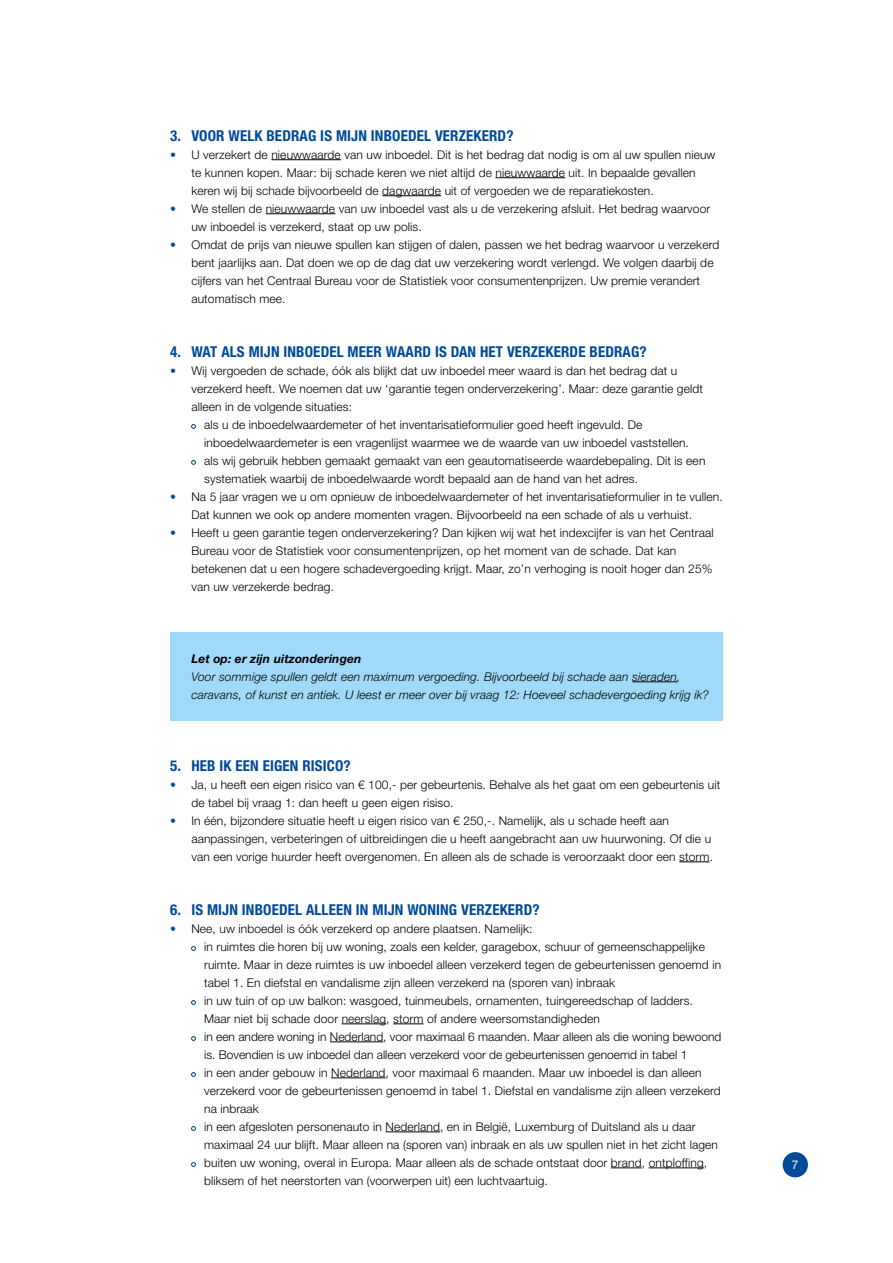
<style>
.page{position:relative;width:893px;height:1263px;background:#fff}
.page>*{position:absolute;margin:0;border:0;box-sizing:border-box;transform-origin:0 0}
.t1{font:700 condensed 15px "Helvetica Neue LT Std";letter-spacing:.01em;color:#004a9a}
.t2{font:300 12px/18px "Helvetica Neue LT Std";letter-spacing:.01em;color:#000}
.t3{font:italic 300 12px/18px "Helvetica Neue LT Std";letter-spacing:.01em;color:#000}
.t4{font:italic 700 12px "Helvetica Neue LT Std";letter-spacing:.01em;color:#000}
.t5{font:12px "Helvetica Neue LT Std";color:#fff}
.s1{color:#004a9a}
</style>
<div class="page">
<div style="left:783px;top:1152px;width:25px;height:25px;background:#004a9a;border-radius:50%"></div>
<div style="left:170px;top:632px;width:553px;height:88px;background:#a1daf8"></div>
<hr style="left:271px;top:159px;width:70px;height:1px;background:#000">
<hr style="left:495px;top:177px;width:70px;height:1px;background:#000">
<hr style="left:382px;top:195px;width:59px;height:1px;background:#000">
<hr style="left:266px;top:213px;width:69px;height:1px;background:#000">
<svg style="left:191px;top:424px;width:5px;height:5px"></svg>
<svg style="left:191px;top:460px;width:5px;height:5px"></svg>
<hr style="left:632px;top:681px;width:45px;height:1px;background:#000">
<hr style="left:679px;top:861px;width:31px;height:1px;background:#000">
<hr style="left:342px;top:1023px;width:44px;height:1px;background:#000">
<hr style="left:393px;top:1023px;width:31px;height:1px;background:#000">
<hr style="left:330px;top:1041px;width:53px;height:1px;background:#000">
<hr style="left:331px;top:1077px;width:55px;height:1px;background:#000">
<hr style="left:386px;top:1131px;width:54px;height:1px;background:#000">
<hr style="left:611px;top:1167px;width:31px;height:1px;background:#000">
<hr style="left:649px;top:1167px;width:55px;height:1px;background:#000">
<svg style="left:191px;top:946px;width:5px;height:5px"></svg>
<svg style="left:191px;top:1000px;width:5px;height:5px"></svg>
<svg style="left:191px;top:1036px;width:5px;height:5px"></svg>
<svg style="left:191px;top:1072px;width:5px;height:5px"></svg>
<svg style="left:191px;top:1126px;width:5px;height:5px"></svg>
<svg style="left:191px;top:1162px;width:5px;height:5px"></svg>
<p class="t1" style="left:170px;top:126px;width:345px">3. VOOR WELK BEDRAG IS MIJN INBOEDEL VERZEKERD?</p>
<p class="t2" style="left:191px;top:145px;width:526px;text-indent:-21px"><span class="s1">•</span> U verzekert de nieuwwaarde van uw inboedel. Dit is het bedrag dat nodig is om al uw spullen nieuw te kunnen kopen. Maar: bij schade keren we niet altijd de nieuwwaarde uit. In bepaalde gevallen keren wij bij schade bijvoorbeeld de dagwaarde uit of vergoeden we de reparatiekosten.</p>
<p class="t2" style="left:191px;top:199px;width:520px;text-indent:-21px"><span class="s1">•</span> We stellen de nieuwwaarde van uw inboedel vast als u de verzekering afsluit. Het bedrag waarvoor uw inboedel is verzekerd, staat op uw polis.</p>
<p class="t2" style="left:191px;top:235px;width:529px;text-indent:-21px"><span class="s1">•</span> Omdat de prijs van nieuwe spullen kan stijgen of dalen, passen we het bedrag waarvoor u verzekerd bent jaarlijks aan. Dat doen we op de dag dat uw verzekering wordt verlengd. We volgen daarbij de cijfers van het Centraal Bureau voor de Statistiek voor consumentenprijzen. Uw premie verandert automatisch mee.</p>
<p class="t1" style="left:170px;top:342px;width:478px">4. WAT ALS MIJN INBOEDEL MEER WAARD IS DAN HET VERZEKERDE BEDRAG?</p>
<p class="t2" style="left:170px;top:361px;width:509px"><span class="s1">•</span> Wij vergoeden de schade, óók als blijkt dat uw inboedel meer waard is dan het bedrag dat u</p>
<p class="t2" style="left:191px;top:379px;width:513px">verzekerd heeft. We noemen dat uw ‘garantie tegen onderverzekering’. Maar: deze garantie geldt</p>
<p class="t2" style="left:191px;top:397px;width:162px">alleen in de volgende situaties:</p>
<p class="t2" style="left:204px;top:415px;width:440px">als u de inboedelwaardemeter of het inventarisatieformulier goed heeft ingevuld. De</p>
<p class="t2" style="left:204px;top:433px;width:486px">inboedelwaardemeter is een vragenlijst waarmee we de waarde van uw inboedel vaststellen.</p>
<p class="t2" style="left:204px;top:451px;width:503px">als wij gebruik hebben gemaakt gemaakt van een geautomatiseerde waardebepaling. Dit is een</p>
<p class="t2" style="left:204px;top:469px;width:436px">systematiek waarbij de inboedelwaarde wordt bepaald aan de hand van het adres.</p>
<p class="t2" style="left:191px;top:487px;width:533px;text-indent:-21px"><span class="s1">•</span> Na 5 jaar vragen we u om opnieuw de inboedelwaardemeter of het inventarisatieformulier in te vullen.<br>Dat kunnen we ook op andere momenten vragen. Bijvoorbeeld na een schade of als u verhuist.</p>
<p class="t2" style="left:191px;top:523px;width:524px;text-indent:-21px"><span class="s1">•</span> Heeft u geen garantie tegen onderverzekering? Dan kijken wij wat het indexcijfer is van het Centraal Bureau voor de Statistiek voor consumentenprijzen, op het moment van de schade. Dat kan betekenen dat u een hogere schadevergoeding krijgt. Maar, zo’n verhoging is nooit hoger dan 25% van uw verzekerde bedrag.</p>
<p class="t4" style="left:191px;top:651px;width:172px">Let op: er zijn uitzonderingen</p>
<p class="t3" style="left:191px;top:667px;width:519px">Voor sommige spullen geldt een maximum vergoeding. Bijvoorbeeld bij schade aan sieraden, caravans, of kunst en antiek. U leest er meer over bij vraag 12: Hoeveel schadevergoeding krijg ik?</p>
<p class="t1" style="left:170px;top:756px;width:182px">5. HEB IK EEN EIGEN RISICO?</p>
<p class="t2" style="left:191px;top:775px;width:530px;text-indent:-21px"><span class="s1">•</span> Ja, u heeft een eigen risico van € 100,- per gebeurtenis. Behalve als het gaat om een gebeurtenis uit de tabel bij vraag 1: dan heeft u geen eigen risiso.</p>
<p class="t2" style="left:191px;top:811px;width:523px;text-indent:-21px"><span class="s1">•</span> In één, bijzondere situatie heeft u eigen risico van € 250,-. Namelijk, als u schade heeft aan aanpassingen, verbeteringen of uitbreidingen die u heeft aangebracht aan uw huurwoning. Of die u van een vorige huurder heeft overgenomen. En alleen als de schade is veroorzaakt door een storm.</p>
<p class="t1" style="left:170px;top:900px;width:371px">6. IS MIJN INBOEDEL ALLEEN IN MIJN WONING VERZEKERD?</p>
<p class="t2" style="left:204px;top:919px;width:519px;text-indent:-34px"><span class="s1">•</span> Nee, uw inboedel is óók verzekerd op andere plaatsen. Namelijk:<br>in ruimtes die horen bij uw woning, zoals een kelder, garagebox, schuur of gemeenschappelijke ruimte. Maar in deze ruimtes is uw inboedel alleen verzekerd tegen de gebeurtenissen genoemd in tabel 1. En diefstal en vandalisme zijn alleen verzekerd na (sporen van) inbraak<br>in uw tuin of op uw balkon: wasgoed, tuinmeubels, ornamenten, tuingereedschap of ladders.<br>Maar niet bij schade door neerslag, storm of andere weersomstandigheden<br>in een andere woning in Nederland, voor maximaal 6 maanden. Maar alleen als die woning bewoond is. Bovendien is uw inboedel dan alleen verzekerd voor de gebeurtenissen genoemd in tabel 1<br>in een ander gebouw in Nederland, voor maximaal 6 maanden. Maar uw inboedel is dan alleen verzekerd voor de gebeurtenissen genoemd in tabel 1. Diefstal en vandalisme zijn alleen verzekerd na inbraak<br>in een afgesloten personenauto in Nederland, en in België, Luxemburg of Duitsland als u daar maximaal 24 uur blijft. Maar alleen na (sporen van) inbraak en als uw spullen niet in het zicht lagen buiten uw woning, overal in Europa. Maar alleen als de schade ontstaat door brand, ontploffing, bliksem of het neerstorten van (voorwerpen uit) een luchtvaartuig.</p>
<p class="t5" style="left:792px;top:1157px;width:8px">7</p>
</div>
